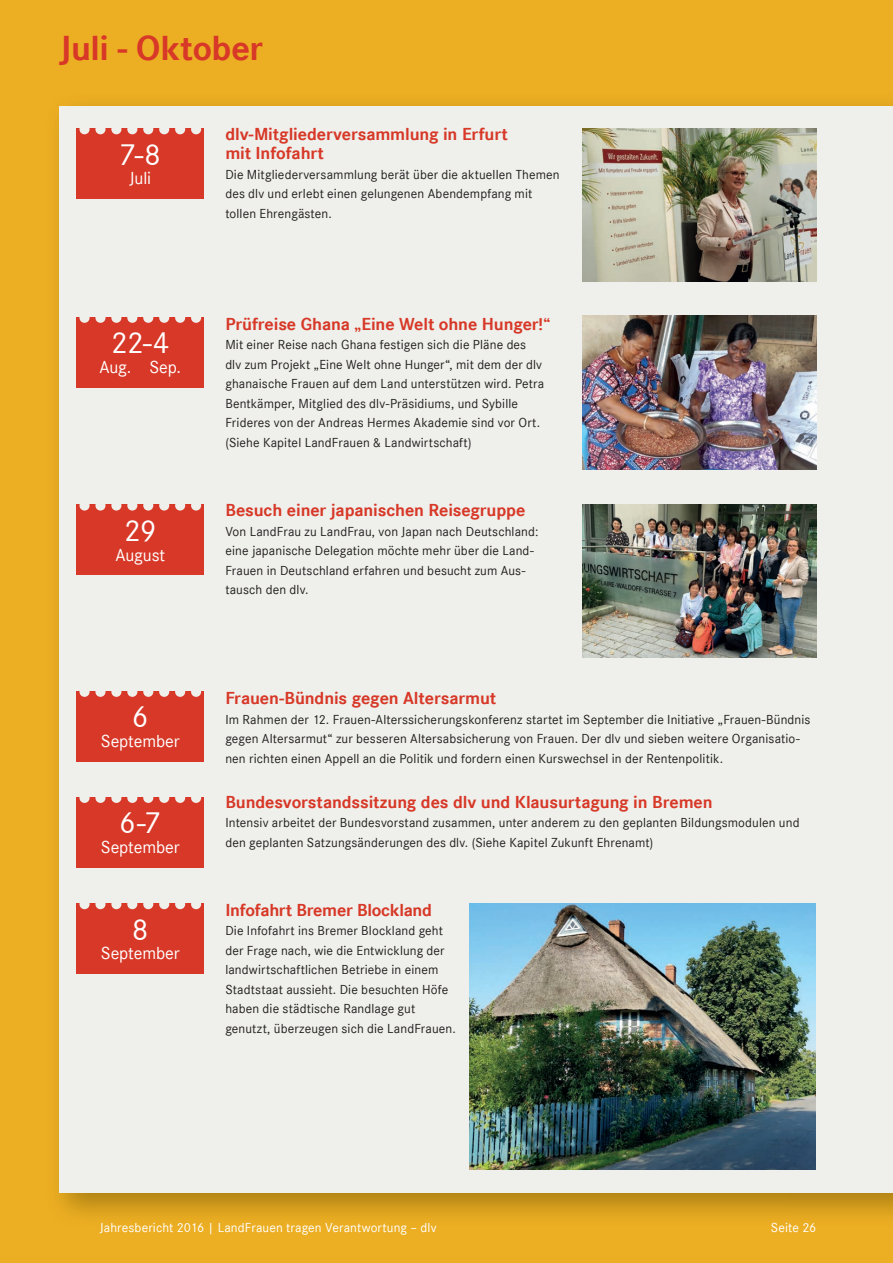
<style>
.page{position:relative;width:893px;height:1263px;background:#ecae22}
.page>*{position:absolute;margin:0;border:0;box-sizing:border-box;transform-origin:0 0}
.t1{font:700 36px "Corporate S";letter-spacing:-.01em;color:#d73827}
.t2{font:31.5px "Corporate S";color:#fff}
.t3{font:700 18px/19.5px "Corporate S";letter-spacing:-.01em;color:#d73827}
.t4{font:18px "Corporate S";letter-spacing:-.005em;color:#fff}
.t5{font:13.5px/19.5px "Corporate S";letter-spacing:.01em;color:#231f20}
.t6{font:13.5px "Corporate S";letter-spacing:.01em;color:#fff}
</style>
<div class="page">
<img style="left:58px;top:105px;width:835px;height:1110px">
<div style="left:60px;top:106px;width:833px;height:1087px;background:#eff0ec"></div>
<div style="left:77px;top:903px;width:127px;height:71px;background:#d73827"></div>
<svg style="left:79px;top:903px;width:122px;height:6px"></svg>
<div style="left:77px;top:797px;width:127px;height:71px;background:#d73827"></div>
<svg style="left:79px;top:797px;width:122px;height:6px"></svg>
<div style="left:77px;top:691px;width:127px;height:71px;background:#d73827"></div>
<svg style="left:79px;top:691px;width:122px;height:6px"></svg>
<div style="left:77px;top:317px;width:127px;height:71px;background:#d73827"></div>
<svg style="left:79px;top:317px;width:122px;height:6px"></svg>
<img style="left:583px;top:316px;width:233px;height:153px">
<div style="left:77px;top:504px;width:127px;height:71px;background:#d73827"></div>
<svg style="left:79px;top:504px;width:122px;height:7px"></svg>
<img style="left:583px;top:504px;width:233px;height:153px">
<img style="left:469px;top:903px;width:347px;height:266px">
<div style="left:77px;top:128px;width:127px;height:71px;background:#d73827"></div>
<svg style="left:79px;top:128px;width:122px;height:6px"></svg>
<img style="left:583px;top:128px;width:233px;height:153px">
<h1 class="t1" style="left:60px;top:28px;width:205px">Juli - Oktober</h1>
<h2 class="t2" style="left:120px;top:136px;width:43px">7-8</h2>
<h3 class="t4" style="left:129px;top:168px;width:23px">Juli</h3>
<h2 class="t2" style="left:111px;top:325px;width:60px">22-4</h2>
<h3 class="t4" style="left:99px;top:357px;width:83px">Aug. Sep.</h3>
<h2 class="t2" style="left:124px;top:513px;width:34px">29</h2>
<h3 class="t4" style="left:115px;top:544px;width:51px">August</h3>
<h2 class="t2" style="left:132px;top:699px;width:18px">6</h2>
<h3 class="t4" style="left:101px;top:731px;width:80px">September</h3>
<h2 class="t2" style="left:119px;top:805px;width:44px">6-7</h2>
<h3 class="t4" style="left:101px;top:837px;width:80px">September</h3>
<h2 class="t2" style="left:132px;top:911px;width:18px">8</h2>
<h3 class="t4" style="left:101px;top:943px;width:80px">September</h3>
<h3 class="t3" style="left:225px;top:125px;width:284px">dlv-Mitgliederversammlung in Erfurt mit Infofahrt</h3>
<p class="t5" style="left:225px;top:165px;width:336px">Die Mitgliederversammlung berät über die aktuellen Themen des dlv und erlebt einen gelungenen Abendempfang mit tollen Ehrengästen.</p>
<h3 class="t3" style="left:225px;top:314px;width:326px">Prüfreise Ghana „Eine Welt ohne Hunger!“</h3>
<p class="t5" style="left:225px;top:335px;width:320px">Mit einer Reise nach Ghana festigen sich die Pläne des dlv zum Projekt „Eine Welt ohne Hunger“, mit dem der dlv ghanaische Frauen auf dem Land unterstützen wird. Petra Bentkämper, Mitglied des dlv-Präsidiums, und Sybille Frideres von der Andreas Hermes Akademie sind vor Ort. (Siehe Kapitel LandFrauen &amp; Landwirtschaft)</p>
<h3 class="t3" style="left:225px;top:501px;width:302px">Besuch einer japanischen Reisegruppe</h3>
<p class="t5" style="left:225px;top:521px;width:315px">Von LandFrau zu LandFrau, von Japan nach Deutschland: eine japanische Delegation möchte mehr über die Land-Frauen in Deutschland erfahren und besucht zum Aus&shy;tausch den dlv.</p>
<h3 class="t3" style="left:225px;top:689px;width:272px">Frauen-Bündnis gegen Altersarmut</h3>
<p class="t5" style="left:225px;top:709px;width:587px">Im Rahmen der 12. Frauen-Alterssicherungskonferenz startet im September die Initiative „Frauen-Bündnis gegen Altersarmut“ zur besseren Altersabsicherung von Frauen. Der dlv und sieben weitere Organisatio&shy;nen richten einen Appell an die Politik und fordern einen Kurswechsel in der Rentenpolitik.</p>
<h3 class="t3" style="left:225px;top:793px;width:489px">Bundesvorstandssitzung des dlv und Klausurtagung in Bremen</h3>
<p class="t5" style="left:225px;top:813px;width:576px">Intensiv arbeitet der Bundesvorstand zusammen, unter anderem zu den geplanten Bildungsmodulen und den geplanten Satzungsänderungen des dlv. (Siehe Kapitel Zukunft Ehrenamt)</p>
<h3 class="t3" style="left:225px;top:900px;width:208px">Infofahrt Bremer Blockland</h3>
<p class="t5" style="left:225px;top:921px;width:232px">Die Infofahrt ins Bremer Blockland geht der Frage nach, wie die Entwicklung der landwirtschaftlichen Betriebe in einem Stadtstaat aussieht. Die besuchten Höfe haben die städtische Randlage gut genutzt, überzeugen sich die LandFrauen.</p>
<p class="t6" style="left:100px;top:1219px;width:338px">Jahresbericht 2016 | LandFrauen tragen Verantwortung – dlv</p>
<p class="t6" style="left:771px;top:1219px;width:47px">Seite 26</p>
</div>
